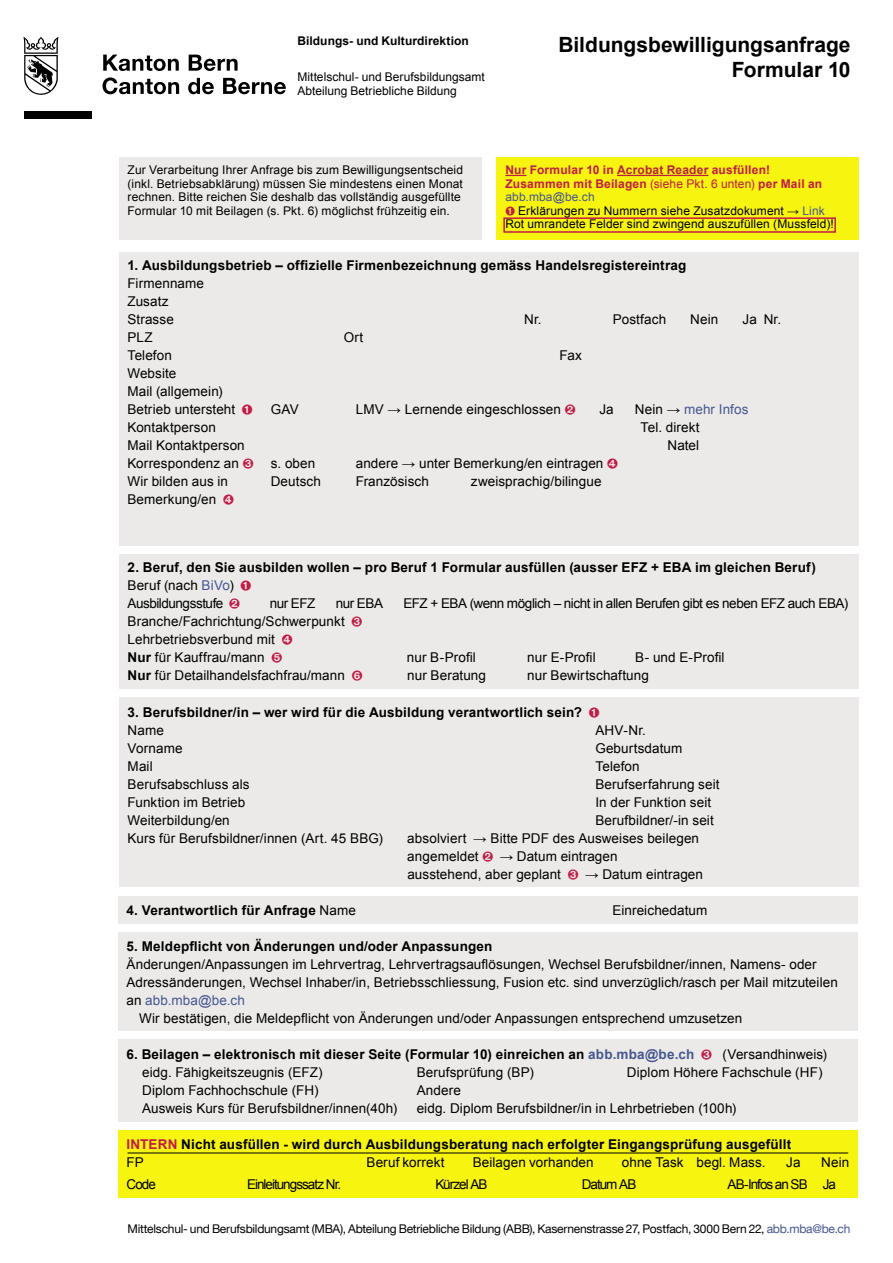
<style>
.page{position:relative;width:893px;height:1263px;background:#fff}
.page>*{position:absolute;margin:0;border:0;box-sizing:border-box;transform-origin:0 0}
.t1{font:700 21px/25.2px "Arial";color:#000;text-align:right}
.t2{font:13.5px/18px "Arial";letter-spacing:.005em;color:#000}
.t3{font:700 13.5px/18px "Arial";letter-spacing:.015em;color:#000}
.t4{font:13.5px "Arial";letter-spacing:-.035em;color:#000}
.t5{font:13.5px "Arial";letter-spacing:.005em;color:#465792}
.t6{font:13.5px "Arial";letter-spacing:-.075em;color:#000}
.t7{font:13.5px "Arial";letter-spacing:-.07em;color:#000}
.t8{font:12px/13.5px "Arial";letter-spacing:.01em;color:#000}
.t9{font:12px "Helvetica Neue LT Com";letter-spacing:-.02em;color:#000}
.t10{font:700 12px/13.5px "Arial";letter-spacing:.015em;color:#c21c47}
.t11{font:700 12px "Arial";letter-spacing:.005em;color:#000}
.s1{color:#ba223f}
.s2{font-weight:400}
.s3{font-weight:400;color:#465792}
.s4{color:#465792}
.s5{font-family:"Special Dingsda One Normal";color:#c21c47}
.s6{color:#000}
.s7{font-family:"Special Dingsda One Normal";font-weight:400;color:#c21c47}
.s8{font-weight:700}
.s9{color:#c21c47}
</style>
<div class="page">
<div style="left:118px;top:932px;width:740px;height:99px;background:#ebeae8"></div>
<div style="left:119px;top:157px;width:362px;height:82px;background:#ebeae8"></div>
<div style="left:497px;top:157px;width:362px;height:82px;background:#f7f410"></div>
<svg style="left:505px;top:175px;width:21px;height:1px"></svg>
<hr style="left:617px;top:175px;width:91px;height:1px;background:#ba223f">
<div style="left:503px;top:217px;width:333px;height:16px;border:2px solid #c21c47"></div>
<div style="left:119px;top:252px;width:740px;height:293px;background:#ebeae8"></div>
<div style="left:119px;top:554px;width:740px;height:135px;background:#ebeae8"></div>
<div style="left:119px;top:697px;width:740px;height:190px;background:#ebeae8"></div>
<div style="left:118px;top:896px;width:740px;height:28px;background:#ebeae8"></div>
<div style="left:118px;top:1039px;width:740px;height:83px;background:#ebeae8"></div>
<div style="left:118px;top:1130px;width:740px;height:68px;background:#f7f410"></div>
<hr style="left:128px;top:1152px;width:720px;height:1px;background:#000">
<svg style="left:103px;top:55px;width:76px;height:16px"></svg>
<svg style="left:189px;top:55px;width:49px;height:16px"></svg>
<svg style="left:103px;top:77px;width:76px;height:17px"></svg>
<svg style="left:188px;top:78px;width:26px;height:16px"></svg>
<svg style="left:223px;top:78px;width:63px;height:16px"></svg>
<svg style="left:23px;top:37px;width:36px;height:58px"></svg>
<div style="left:24px;top:111px;width:67px;height:8px;background:#000"></div>
<p class="t11" style="left:297px;top:33px;width:173px">Bildungs- und Kulturdirektion</p>
<p class="t8" style="left:297px;top:69px;width:189px;line-height:14.4px">Mittelschul- und Berufsbildungsamt<br>Abteilung Betriebliche Bildung</p>
<h1 class="t1" style="left:558px;top:33px;width:294px">Bildungsbewilligungsanfrage<br>Formular 10</h1>
<p class="t8" style="left:128px;top:163px;width:337px">Zur Verarbeitung Ihrer Anfrage bis zum Bewilligungsentscheid (inkl. Betriebsabklärung) müssen Sie mindestens einen Monat rechnen. Bitte reichen Sie deshalb das vollständig ausgefüllte Formular 10 mit Beilagen (s. Pkt. 6) möglichst frühzeitig ein.</p>
<p class="t10" style="left:505px;top:164px;width:318px">Nur Formular 10 in <span class="s1">Acrobat Reader</span> ausfüllen!<br>Zusammen mit Beilagen <span class="s2">(siehe Pkt. 6 unten)</span> per Mail an <span class="s3">abb.mba@be.ch</span></p>
<p class="t8" style="left:505px;top:204px;width:330px;text-align:center">Erklärungen zu Nummern siehe Zusatzdokument → <span class="s4">Link<br></span>Rot umrandete Felder sind zwingend auszufüllen (Mussfeld)!</p>
<p class="t3" style="left:127px;top:257px;width:560px">1. Ausbildungsbetrieb – offizielle Firmenbezeichnung gemäss Handelsregistereintrag</p>
<p class="t2" style="left:127px;top:275px;width:78px">Firmenname<br>Zusatz<br>Strasse</p>
<p class="t2" style="left:524px;top:311px;width:19px">Nr.</p>
<p class="t2" style="left:613px;top:311px;width:55px">Postfach</p>
<p class="t2" style="left:690px;top:311px;width:30px">Nein</p>
<p class="t2" style="left:743px;top:311px;width:40px">Ja Nr.</p>
<p class="t2" style="left:127px;top:329px;width:27px">PLZ</p>
<p class="t2" style="left:344px;top:329px;width:21px">Ort</p>
<p class="t2" style="left:127px;top:347px;width:46px">Telefon</p>
<p class="t2" style="left:559px;top:347px;width:24px">Fax</p>
<p class="t2" style="left:127px;top:365px;width:109px">Website<br>Mail (allgemein)<br>Betrieb untersteht</p>
<p class="t2" style="left:271px;top:401px;width:30px">GAV</p>
<p class="t2" style="left:356px;top:401px;width:221px">LMV → Lernende eingeschlossen <span class="s5">;</span></p>
<p class="t2" style="left:599px;top:401px;width:16px">Ja</p>
<p class="t5" style="left:635px;top:401px;width:115px"><span class="s6">Nein →</span> mehr Infos</p>
<p class="t2" style="left:127px;top:419px;width:90px">Kontaktperson</p>
<p class="t2" style="left:641px;top:419px;width:60px">Tel. direkt</p>
<p class="t2" style="left:127px;top:437px;width:119px">Mail Kontaktperson</p>
<p class="t2" style="left:667px;top:437px;width:33px">Natel</p>
<p class="t2" style="left:127px;top:455px;width:127px">Korrespondenz an <span class="s5">=</span></p>
<p class="t2" style="left:271px;top:455px;width:46px">s. oben</p>
<p class="t2" style="left:356px;top:455px;width:263px">andere → unter Bemerkung/en eintragen <span class="s5">%</span></p>
<p class="t2" style="left:127px;top:473px;width:102px">Wir bilden aus in</p>
<p class="t2" style="left:271px;top:473px;width:52px">Deutsch</p>
<p class="t2" style="left:356px;top:473px;width:75px">Französisch</p>
<p class="t2" style="left:471px;top:473px;width:132px">zweisprachig/bilingue</p>
<p class="t2" style="left:127px;top:491px;width:108px">Bemerkung/en <span class="s5">%</span></p>
<p class="t3" style="left:128px;top:559px;width:690px">2. Beruf, den Sie ausbilden wollen – pro Beruf 1 Formular ausfüllen (ausser EFZ + EBA im gleichen Beruf)<br><span class="s2">Beruf (nach</span> <span class="s3">BiVo</span><span class="s2">)<br>Ausbildungsstufe</span> <span class="s7">;</span></p>
<p class="t2" style="left:270px;top:595px;width:47px">nur EFZ</p>
<p class="t2" style="left:336px;top:595px;width:49px">nur EBA</p>
<p class="t4" style="left:403px;top:595px;width:446px">EFZ + EBA (wenn möglich – nicht in allen Berufen gibt es neben EFZ auch EBA)</p>
<p class="t2" style="left:128px;top:613px;width:236px">Branche/Fachrichtung/Schwerpunkt <span class="s5">=<br></span>Lehrbetriebsverbund mit <span class="s5">%<br></span><span class="s8">Nur</span> für Kauffrau/mann <span class="s5">&amp;</span></p>
<p class="t2" style="left:407px;top:649px;width:71px">nur B-Profil</p>
<p class="t2" style="left:527px;top:649px;width:70px">nur E-Profil</p>
<p class="t2" style="left:635px;top:649px;width:91px">B- und E-Profil</p>
<p class="t2" style="left:128px;top:667px;width:236px"><span class="s8">Nur</span> für Detailhandelsfachfrau/mann <span class="s5">(</span></p>
<p class="t2" style="left:407px;top:667px;width:80px">nur Beratung</p>
<p class="t2" style="left:527px;top:667px;width:123px">nur Bewirtschaftung</p>
<p class="t3" style="left:128px;top:703px;width:456px">3. Berufsbildner/in – wer wird für die Ausbildung verantwortlich sein?</p>
<p class="t2" style="left:128px;top:721px;width:38px">Name</p>
<p class="t2" style="left:595px;top:721px;width:52px">AHV-Nr.</p>
<p class="t2" style="left:128px;top:739px;width:56px">Vorname</p>
<p class="t2" style="left:595px;top:739px;width:89px">Geburtsdatum</p>
<p class="t2" style="left:128px;top:757px;width:27px">Mail</p>
<p class="t2" style="left:595px;top:757px;width:46px">Telefon</p>
<p class="t2" style="left:128px;top:775px;width:124px">Berufsabschluss als</p>
<p class="t2" style="left:595px;top:775px;width:126px">Berufserfahrung seit</p>
<p class="t2" style="left:128px;top:793px;width:119px">Funktion im Betrieb</p>
<p class="t2" style="left:595px;top:793px;width:117px">In der Funktion seit</p>
<p class="t2" style="left:128px;top:811px;width:104px">Weiterbildung/en</p>
<p class="t2" style="left:595px;top:811px;width:120px">Berufbildner/-in seit</p>
<p class="t2" style="left:128px;top:829px;width:257px">Kurs für Berufsbildner/innen (Art. 45 BBG)</p>
<p class="t2" style="left:407px;top:829px;width:297px">absolviert → Bitte PDF des Ausweises beilegen angemeldet <span class="s5">;</span> → Datum eintragen<br>ausstehend, aber geplant <span class="s5">=</span> → Datum eintragen</p>
<p class="t3" style="left:126px;top:902px;width:231px">4. Verantwortlich für Anfrage <span class="s2">Name</span></p>
<p class="t2" style="left:612px;top:902px;width:96px">Einreichedatum</p>
<p class="t3" style="left:126px;top:937px;width:368px">5. Meldepflicht von Änderungen und/oder Anpassungen</p>
<p class="t2" style="left:126px;top:955px;width:692px">Änderungen/Anpassungen im Lehrvertrag, Lehrvertragsauflösungen, Wechsel Berufsbildner/innen, Namens- oder</p>
<p class="t2" style="left:126px;top:973px;width:713px">Adressänderungen, Wechsel Inhaber/in, Betriebsschliessung, Fusion etc. sind unverzüglich/rasch per Mail mitzuteilen</p>
<p class="t5" style="left:126px;top:991px;width:120px"><span class="s6">an</span> abb.mba@be.ch</p>
<p class="t2" style="left:139px;top:1009px;width:605px">Wir bestätigen, die Meldepflicht von Änderungen und/oder Anpassungen entsprechend umzusetzen</p>
<p class="t3" style="left:142px;top:1046px;width:686px;text-indent:-16px">6. Beilagen – elektronisch mit dieser Seite (Formular 10) einreichen an <span class="s4">abb.mba@be.ch</span> <span class="s7">=</span> <span class="s2">(Versandhinweis) eidg. Fähigkeitszeugnis (EFZ)</span></p>
<p class="t2" style="left:417px;top:1063px;width:119px">Berufsprüfung (BP)</p>
<p class="t2" style="left:627px;top:1063px;width:197px">Diplom Höhere Fachschule (HF)</p>
<p class="t2" style="left:142px;top:1081px;width:178px">Diplom Fachhochschule (FH)</p>
<p class="t2" style="left:417px;top:1081px;width:46px">Andere</p>
<p class="t2" style="left:142px;top:1099px;width:256px">Ausweis Kurs für Berufsbildner/innen(40h)</p>
<p class="t2" style="left:417px;top:1099px;width:321px">eidg. Diplom Berufsbildner/in in Lehrbetrieben (100h)</p>
<p class="t3" style="left:126px;top:1135px;width:666px"><span class="s9">INTERN</span> Nicht ausfüllen - wird durch Ausbildungsberatung nach erfolgter Eingangsprüfung ausgefüllt<br><span class="s2">FP</span></p>
<p class="t2" style="left:367px;top:1153px;width:80px">Beruf korrekt</p>
<p class="t2" style="left:473px;top:1153px;width:122px">Beilagen vorhanden</p>
<p class="t2" style="left:622px;top:1153px;width:145px">ohne Task begl. Mass.</p>
<p class="t2" style="left:786px;top:1153px;width:16px">Ja</p>
<p class="t2" style="left:821px;top:1153px;width:30px">Nein</p>
<p class="t2" style="left:126px;top:1176px;width:31px">Code</p>
<p class="t6" style="left:247px;top:1176px;width:95px">Einleitungssatz Nr.</p>
<p class="t6" style="left:435px;top:1176px;width:54px">Kürzel AB</p>
<p class="t2" style="left:582px;top:1176px;width:56px">Datum AB</p>
<p class="t7" style="left:728px;top:1176px;width:110px">AB-Infos an SB Ja</p>
<p class="t9" style="left:128px;top:1221px;width:724px">Mittelschul- und Berufsbildungsamt (MBA), Abteilung Betriebliche Bildung (ABB), Kasernenstrasse 27, Postfach, 3000 Bern 22, <span class="s4">abb.mba@be.ch</span></p>
</div>
